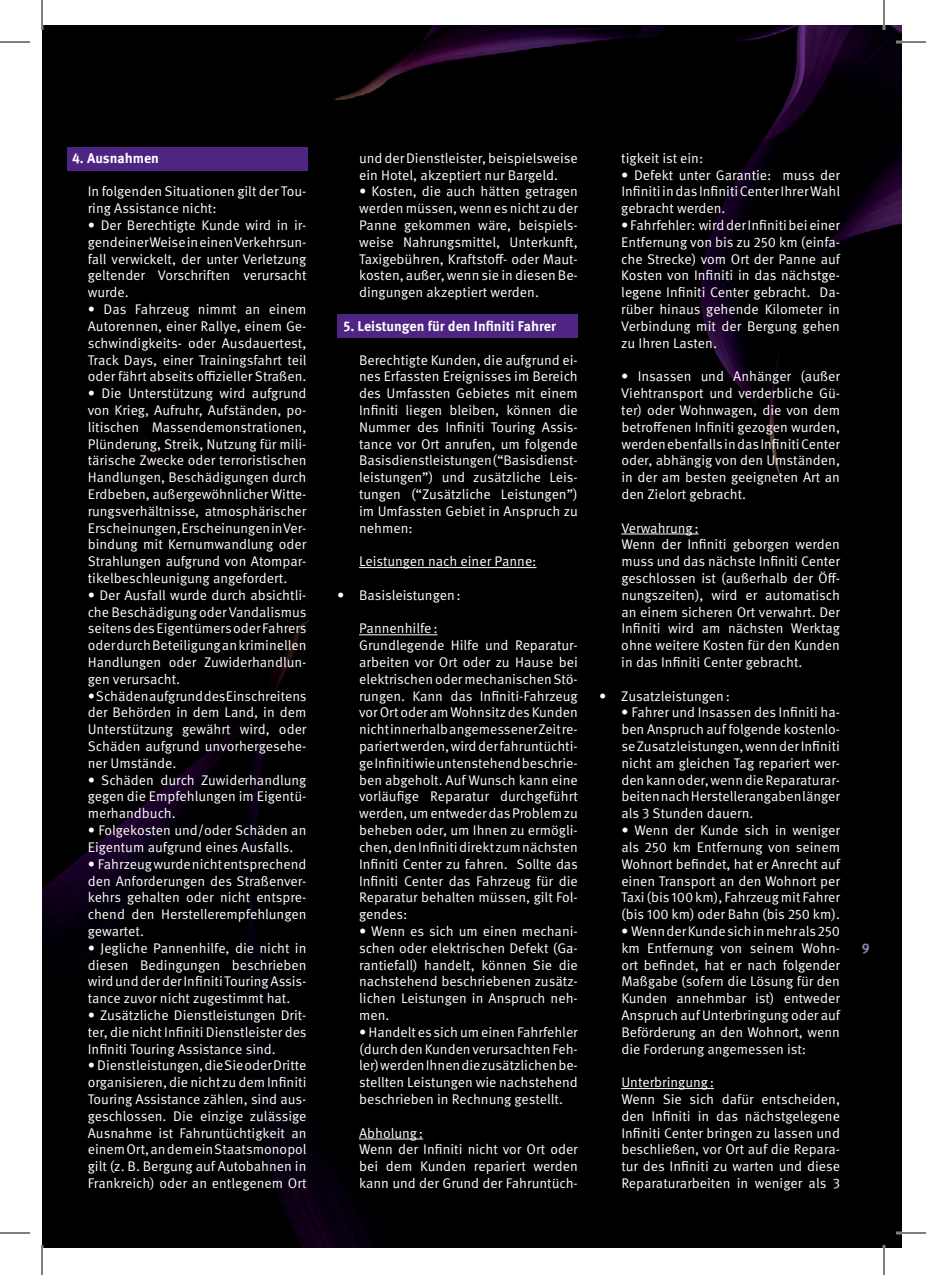
<style>
.page{position:relative;width:926px;height:1275px;background:#fff}
.page>*{position:absolute;margin:0;border:0;box-sizing:border-box;transform-origin:0 0}
.t1{font:14px/16.8px "Infiniti Meta Pro";color:#fff;text-align:justify}
.t2{font:700 14px "Infiniti Meta Pro";color:#fff}
.t3{font:700 14px "Infiniti Meta Pro";color:#927eb4}
</style>
<div class="page">
<div style="left:42px;top:25px;width:859px;height:1222px;background:#000"></div>
<div style="left:67px;top:147px;width:241px;height:23px;background:#4e2582"></div>
<div style="left:337px;top:314px;width:241px;height:24px;background:#4e2582"></div>
<hr style="left:359px;top:567px;width:177px;height:1px;background:#fff">
<hr style="left:359px;top:634px;width:79px;height:1px;background:#fff">
<hr style="left:359px;top:1138px;width:64px;height:1px;background:#fff">
<hr style="left:621px;top:533px;width:78px;height:1px;background:#fff">
<hr style="left:621px;top:1088px;width:93px;height:1px;background:#fff">
<hr style="left:896px;top:41px;width:30px;height:2px;background:#fff">
<hr style="left:896px;top:1231px;width:30px;height:3px;background:#fff">
<hr style="left:883px;top:0;width:2px;height:30px;background:#fff">
<hr style="left:883px;top:1245px;width:2px;height:30px;background:#fff">
<hr style="left:0;top:42px;width:30px;height:1px;background:#000">
<hr style="left:896px;top:42px;width:30px;height:1px;background:#000">
<hr style="left:0;top:1232px;width:30px;height:1px;background:#000">
<hr style="left:896px;top:1232px;width:30px;height:1px;background:#000">
<hr style="left:42px;top:0;width:1px;height:30px;background:#000">
<hr style="left:42px;top:1245px;width:1px;height:30px;background:#000">
<hr style="left:884px;top:0;width:1px;height:30px;background:#000">
<hr style="left:884px;top:1245px;width:1px;height:30px;background:#000">
<p class="t2" style="left:72px;top:149px;width:88px">4. Ausnahmen</p>
<p class="t1" style="left:88px;top:183px;width:220px">In folgenden Situationen gilt der Tou&shy;ring Assistance nicht:</p>
<p class="t1" style="left:88px;top:217px;width:220px">• Der Berechtigte Kunde wird in ir&shy;gendeinerWeiseineinenVerkehrsun&shy;fall verwickelt, der unter Verletzung geltender Vorschriften verursacht wurde.</p>
<p class="t1" style="left:88px;top:301px;width:220px">• Das Fahrzeug nimmt an einem Autorennen, einer Rallye, einem Ge&shy;schwindigkeits- oder Ausdauertest, Track Days, einer Trainingsfahrt teil oder fährt abseits offizieller Straßen.</p>
<p class="t1" style="left:88px;top:385px;width:220px">• Die Unterstützung wird aufgrund von Krieg, Aufruhr, Aufständen, po&shy;litischen Massendemonstrationen, Plünderung, Streik, Nutzung für mili&shy;tärische Zwecke oder terroristischen Handlungen, Beschädigungen durch Erdbeben, außergewöhnlicher Witte&shy;rungsverhältnisse, atmosphärischer Erscheinungen, Erscheinungen in Ver&shy;bindung mit Kernumwandlung oder Strahlungen aufgrund von Atompar&shy;tikelbeschleunigung angefordert.</p>
<p class="t1" style="left:88px;top:587px;width:220px">• Der Ausfall wurde durch absichtli&shy;che Beschädigung oder Vandalismus seitens des Eigentümers oder Fahrers oder durch Beteiligung an kriminellen Handlungen oder Zuwiderhandlun&shy;gen verursacht.</p>
<p class="t1" style="left:88px;top:687px;width:220px">• SchädenaufgrunddesEinschreitens der Behörden in dem Land, in dem Unterstützung gewährt wird, oder Schäden aufgrund unvorhergesehe&shy;ner Umstände.</p>
<p class="t1" style="left:88px;top:771px;width:220px">• Schäden durch Zuwiderhandlung gegen die Empfehlungen im Eigentü&shy;merhandbuch.</p>
<p class="t1" style="left:88px;top:822px;width:220px">• Folgekosten und/oder Schäden an<br>Eigentum aufgrund eines Ausfalls.</p>
<p class="t1" style="left:88px;top:855px;width:220px">• Fahrzeugwurdenichtentsprechend den Anforderungen des Straßenver&shy;kehrs gehalten oder nicht entspre&shy;chend den Herstellerempfehlungen gewartet.</p>
<p class="t1" style="left:88px;top:939px;width:220px">• Jegliche Pannenhilfe, die nicht in diesen Bedingungen beschrieben wird und der der Infiniti Touring Assis&shy;tance zuvor nicht zugestimmt hat.</p>
<p class="t1" style="left:88px;top:1007px;width:220px">• Zusätzliche Dienstleistungen Drit&shy;ter, die nicht Infiniti Dienstleister des Infiniti Touring Assistance sind.</p>
<p class="t1" style="left:88px;top:1057px;width:220px">• Dienstleistungen,dieSieoderDritte organisieren, die nicht zu dem Infiniti Touring Assistance zählen, sind aus&shy;geschlossen. Die einzige zulässige Ausnahme ist Fahruntüchtigkeit an einem Ort, an dem ein Staatsmonopol gilt (z. B. Bergung auf Autobahnen in Frankreich) oder an entlegenem Ort</p>
<p class="t1" style="left:359px;top:150px;width:220px">und der Dienstleister, beispielsweise ein Hotel, akzeptiert nur Bargeld.</p>
<p class="t1" style="left:359px;top:183px;width:220px">• Kosten, die auch hätten getragen werden müssen, wenn es nicht zu der Panne gekommen wäre, beispiels&shy;weise Nahrungsmittel, Unterkunft, Taxigebühren, Kraftstoff- oder Maut&shy;kosten, außer, wenn sie in diesen Be&shy;dingungen akzeptiert werden.</p>
<p class="t2" style="left:343px;top:317px;width:214px">5. Leistungen für den Infiniti Fahrer</p>
<p class="t1" style="left:359px;top:351px;width:220px">Berechtigte Kunden, die aufgrund ei&shy;nes Erfassten Ereignisses im Bereich des Umfassten Gebietes mit einem Infiniti liegen bleiben, können die Nummer des Infiniti Touring Assis&shy;tance vor Ort anrufen, um folgende Basisdienstleistungen (“Basisdienst&shy;leistungen”) und zusätzliche Leis&shy;tungen (“Zusätzliche Leistungen”) im Umfassten Gebiet in Anspruch zu nehmen:</p>
<p class="t1" style="left:359px;top:553px;width:179px">Leistungen nach einer Panne:</p>
<p class="t1" style="left:337px;top:587px;width:125px">• Basisleistungen:</p>
<p class="t1" style="left:359px;top:620px;width:220px;text-align:left">Pannenhilfe:<br>Grundlegende Hilfe und Reparatur&shy;arbeiten vor Ort oder zu Hause bei elektrischen oder mechanischen Stö&shy;rungen. Kann das Infiniti-Fahrzeug vorOrtoder amWohnsitzdesKunden nicht innerhalb angemessener Zeit re&shy;pariert werden, wird der fahruntüchti&shy;ge Infiniti wie untenstehend beschrie&shy;ben abgeholt. Auf Wunsch kann eine vorläufige Reparatur durchgeführt werden, um entweder das Problem zu beheben oder, um Ihnen zu ermögli&shy;chen, den Infiniti direkt zum nächsten Infiniti Center zu fahren. Sollte das Infiniti Center das Fahrzeug für die Reparatur behalten müssen, gilt Fol&shy;gendes:</p>
<p class="t1" style="left:359px;top:923px;width:220px">• Wenn es sich um einen mechani&shy;schen oder elektrischen Defekt (Ga&shy;rantiefall) handelt, können Sie die nachstehend beschriebenen zusätz&shy;lichen Leistungen in Anspruch neh&shy;men.</p>
<p class="t1" style="left:359px;top:1023px;width:220px">•Handeltes sichum einenFahrfehler (durch den Kunden verursachten Feh&shy;ler) werden Ihnen die zusätzlichen be&shy;stellten Leistungen wie nachstehend beschrieben in Rechnung gestellt.</p>
<p class="t1" style="left:359px;top:1124px;width:220px;text-align:left">Abholung:<br>Wenn der Infiniti nicht vor Ort oder bei dem Kunden repariert werden kann und der Grund der Fahruntüch-</p>
<p class="t1" style="left:621px;top:150px;width:84px">tigkeit ist ein:</p>
<p class="t1" style="left:621px;top:167px;width:220px">• Defekt unter Garantie: muss der InfinitiindasInfinitiCenterIhrerWahl gebracht werden.</p>
<p class="t1" style="left:621px;top:217px;width:220px">•Fahrfehler: wirdderInfinitibeieiner Entfernung von bis zu 250 km (einfa&shy;che Strecke) vom Ort der Panne auf Kosten von Infiniti in das nächstge&shy;legene Infiniti Center gebracht. Da&shy;rüber hinaus gehende Kilometer in Verbindung mit der Bergung gehen zu Ihren Lasten.</p>
<p class="t1" style="left:621px;top:368px;width:220px">• Insassen und Anhänger (außer Viehtransport und verderbliche Gü&shy;ter) oder Wohnwagen, die von dem betroffenen Infiniti gezogen wurden, werden ebenfalls in das Infiniti Center oder, abhängig von den Umständen, in der am besten geeigneten Art an den Zielort gebracht.</p>
<p class="t1" style="left:621px;top:519px;width:220px;text-align:left">Verwahrung:<br>Wenn der Infiniti geborgen werden muss und das nächste Infiniti Center geschlossen ist (außerhalb der Öff&shy;nungszeiten), wird er automatisch an einem sicheren Ort verwahrt. Der<br>Infiniti wird am nächsten Werktag ohne weitere Kosten für den Kunden in das Infiniti Center gebracht.</p>
<p class="t1" style="left:599px;top:687px;width:132px">• Zusatzleistungen:</p>
<p class="t1" style="left:621px;top:704px;width:220px">• Fahrer und Insassen des Infiniti ha&shy;ben Anspruch auf folgende kostenlo&shy;se Zusatzleistungen, wenn der Infiniti nicht am gleichen Tag repariert wer&shy;den kann oder, wenn die Reparaturar&shy;beiten nach Herstellerangaben länger als 3 Stunden dauern.</p>
<p class="t1" style="left:621px;top:822px;width:220px">• Wenn der Kunde sich in weniger als 250 km Entfernung von seinem Wohnort befindet, hat er Anrecht auf einen Transport an den Wohnort per Taxi (bis 100 km), Fahrzeug mit Fahrer (bis 100 km) oder Bahn (bis 250 km).</p>
<p class="t1" style="left:621px;top:923px;width:220px">• WennderKundesichinmehrals250 km Entfernung von seinem Wohn&shy;ort befindet, hat er nach folgender Maßgabe (sofern die Lösung für den Kunden annehmbar ist) entweder Anspruch auf Unterbringung oder auf Beförderung an den Wohnort, wenn die Forderung angemessen ist:</p>
<p class="t1" style="left:621px;top:1074px;width:220px;text-align:left">Unterbringung:<br>Wenn Sie sich dafür entscheiden, den Infiniti in das nächstgelegene<br>Infiniti Center bringen zu lassen und beschließen, vor Ort auf die Repara&shy;tur des Infiniti zu warten und diese<br>Reparaturarbeiten in weniger als 3</p>
<p class="t3" style="left:862px;top:939px;width:9px">9</p>
</div>
